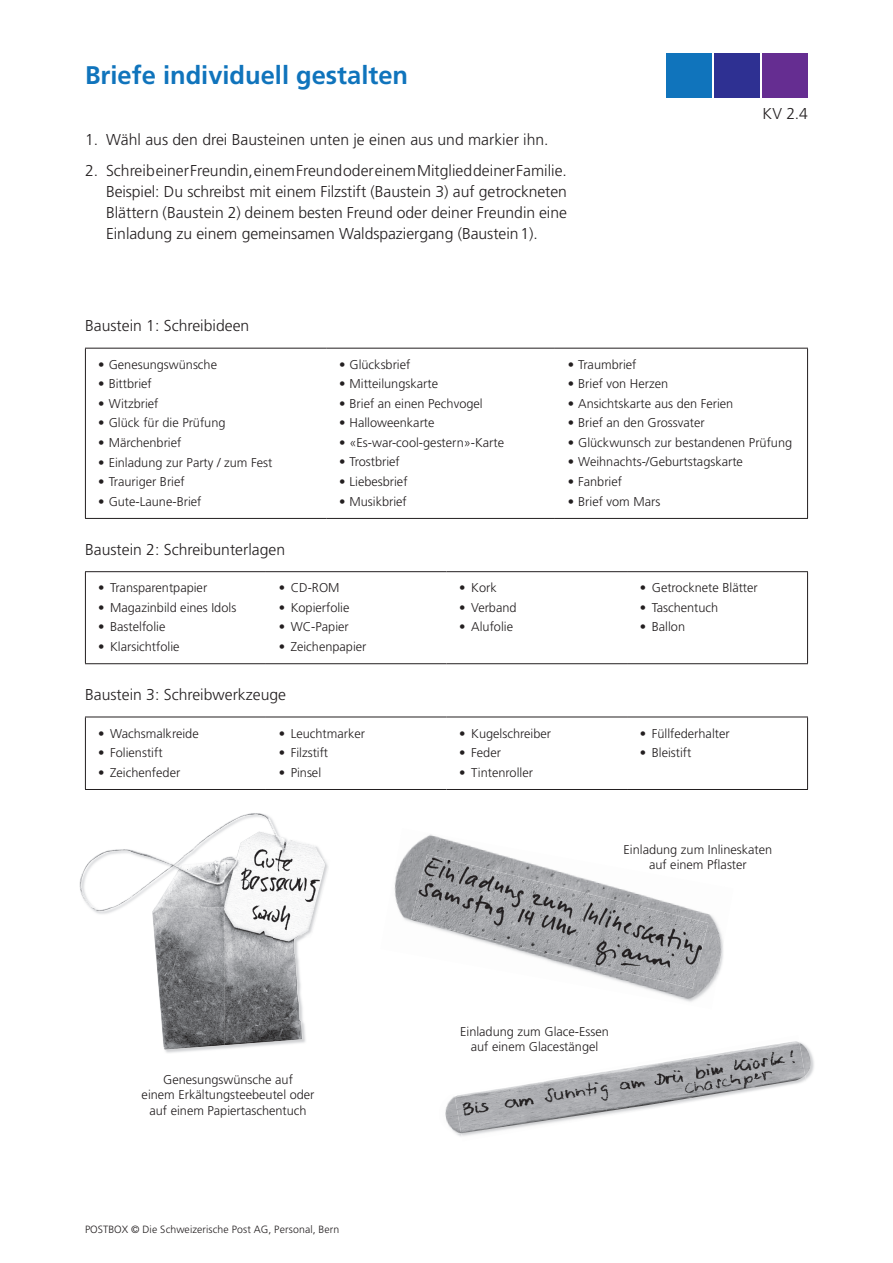
<style>
.page{position:relative;width:893px;height:1263px;background:#fff}
.page>*{position:absolute;margin:0;border:0;box-sizing:border-box;transform-origin:0 0}
.t1{font:700 25.5px "Frutiger";color:#1074bc}
.t2{font:300 15.75px/21px "Frutiger";color:#231f20;text-align:justify}
.t3{font:300 12.75px/15.3px "Frutiger";color:#231f20;text-align:center}
.t4{font:300 10.5px "Frutiger LT Std";letter-spacing:.01em;color:#231f20}
</style>
<div class="page">
<div style="left:666px;top:54px;width:46px;height:44px;background:#1074bc"></div>
<div style="left:714px;top:54px;width:46px;height:44px;background:#2e3092"></div>
<div style="left:762px;top:54px;width:46px;height:44px;background:#652d91"></div>
<img style="left:79px;top:882px;width:227px;height:171px">
<img style="left:80px;top:825px;width:144px;height:82px">
<img style="left:224px;top:813px;width:62px;height:47px">
<img style="left:224px;top:860px;width:49px;height:185px">
<img style="left:91px;top:907px;width:134px;height:48px">
<img style="left:273px;top:935px;width:29px;height:106px">
<img style="left:156px;top:955px;width:69px;height:94px">
<img style="left:446px;top:1046px;width:368px;height:91px">
<img style="left:806px;top:1058px;width:5px;height:17px">
<img style="left:394px;top:834px;width:329px;height:168px">
<hr style="left:85px;top:348px;width:241px;height:1px;background:#231f20">
<hr style="left:85px;top:348px;width:1px;height:170px;background:#231f20">
<hr style="left:326px;top:348px;width:229px;height:1px;background:#231f20">
<hr style="left:555px;top:348px;width:253px;height:1px;background:#231f20">
<hr style="left:807px;top:348px;width:1px;height:170px;background:#231f20">
<hr style="left:85px;top:518px;width:241px;height:1px;background:#231f20">
<hr style="left:326px;top:518px;width:229px;height:1px;background:#231f20">
<hr style="left:555px;top:518px;width:253px;height:1px;background:#231f20">
<hr style="left:85px;top:571px;width:181px;height:1px;background:#231f20">
<hr style="left:85px;top:572px;width:1px;height:91px;background:#231f20">
<hr style="left:266px;top:571px;width:180px;height:1px;background:#231f20">
<hr style="left:446px;top:571px;width:181px;height:1px;background:#231f20">
<hr style="left:627px;top:571px;width:181px;height:1px;background:#231f20">
<hr style="left:807px;top:572px;width:1px;height:91px;background:#231f20">
<hr style="left:85px;top:663px;width:181px;height:1px;background:#231f20">
<hr style="left:266px;top:663px;width:180px;height:1px;background:#231f20">
<hr style="left:446px;top:663px;width:181px;height:1px;background:#231f20">
<hr style="left:627px;top:663px;width:181px;height:1px;background:#231f20">
<hr style="left:85px;top:717px;width:181px;height:1px;background:#231f20">
<hr style="left:85px;top:717px;width:1px;height:72px;background:#231f20">
<hr style="left:266px;top:717px;width:180px;height:1px;background:#231f20">
<hr style="left:446px;top:717px;width:181px;height:1px;background:#231f20">
<hr style="left:627px;top:717px;width:181px;height:1px;background:#231f20">
<hr style="left:807px;top:717px;width:1px;height:72px;background:#231f20">
<hr style="left:85px;top:789px;width:181px;height:1px;background:#231f20">
<hr style="left:266px;top:789px;width:180px;height:1px;background:#231f20">
<hr style="left:446px;top:789px;width:181px;height:1px;background:#231f20">
<hr style="left:627px;top:789px;width:181px;height:1px;background:#231f20">
<img style="left:300px;top:860px;width:28px;height:78px">
<img style="left:228px;top:839px;width:97px;height:96px">
<img style="left:411px;top:854px;width:297px;height:135px">
<img style="left:461px;top:1045px;width:345px;height:92px">
<img style="left:454px;top:1046px;width:301px;height:87px">
<img style="left:755px;top:1041px;width:50px;height:46px">
<p class="t1" style="left:85px;top:60px;width:325px">Briefe individuell gestalten</p>
<p class="t2" style="left:85px;top:129px;width:465px">1. Wähl aus den drei Bausteinen unten je einen aus und markier ihn.</p>
<p class="t2" style="left:106px;top:160px;width:462px;text-indent:-21px">2. Schreib einer Freundin, einem Freund oder einem Mitglied deiner Familie.<br>Beispiel: Du schreibst mit einem Filzstift (Baustein 3) auf getrockneten Blättern (Baustein 2) deinem besten Freund oder deiner Freundin eine Einladung zu einem gemeinsamen Waldspaziergang (Baustein 1).</p>
<p class="t2" style="left:762px;top:103px;width:47px">KV 2.4</p>
<p class="t2" style="left:85px;top:315px;width:166px">Baustein 1: Schreibideen</p>
<p class="t3" style="left:98px;top:357px;width:120px">• Genesungswünsche</p>
<p class="t3" style="left:98px;top:376px;width:55px">• Bittbrief</p>
<p class="t3" style="left:98px;top:396px;width:62px">• Witzbrief</p>
<p class="t3" style="left:98px;top:415px;width:129px">• Glück für die Prüfung</p>
<p class="t3" style="left:98px;top:435px;width:85px">• Märchenbrief</p>
<p class="t3" style="left:98px;top:454px;width:176px">• Einladung zur Party / zum Fest</p>
<p class="t3" style="left:98px;top:474px;width:88px">• Trauriger Brief</p>
<p class="t3" style="left:98px;top:493px;width:105px">• Gute-Laune-Brief</p>
<p class="t3" style="left:339px;top:357px;width:73px">• Glücksbrief</p>
<p class="t3" style="left:339px;top:376px;width:101px">• Mitteilungskarte</p>
<p class="t3" style="left:339px;top:396px;width:145px">• Brief an einen Pechvogel</p>
<p class="t3" style="left:339px;top:415px;width:97px">• Halloweenkarte</p>
<p class="t3" style="left:339px;top:435px;width:167px">• «Es-war-cool-gestern»-Karte</p>
<p class="t3" style="left:339px;top:454px;width:62px">• Trostbrief</p>
<p class="t3" style="left:339px;top:474px;width:70px">• Liebesbrief</p>
<p class="t3" style="left:339px;top:493px;width:69px">• Musikbrief</p>
<p class="t2" style="left:85px;top:539px;width:202px">Baustein 2: Schreibunterlagen</p>
<p class="t3" style="left:98px;top:580px;width:111px">• Transparentpapier</p>
<p class="t3" style="left:98px;top:600px;width:140px">• Magazinbild eines Idols</p>
<p class="t3" style="left:98px;top:619px;width:69px">• Bastelfolie</p>
<p class="t3" style="left:98px;top:639px;width:83px">• Klarsichtfolie</p>
<p class="t3" style="left:279px;top:580px;width:62px">• CD-ROM</p>
<p class="t3" style="left:279px;top:600px;width:72px">• Kopierfolie</p>
<p class="t3" style="left:279px;top:619px;width:72px">• WC-Papier</p>
<p class="t3" style="left:279px;top:639px;width:89px">• Zeichenpapier</p>
<p class="t2" style="left:85px;top:684px;width:203px">Baustein 3: Schreibwerkzeuge</p>
<p class="t3" style="left:98px;top:725px;width:102px">• Wachsmalkreide</p>
<p class="t3" style="left:98px;top:745px;width:66px">• Folienstift</p>
<p class="t3" style="left:98px;top:765px;width:84px">• Zeichenfeder</p>
<p class="t3" style="left:279px;top:725px;width:88px">• Leuchtmarker</p>
<p class="t3" style="left:279px;top:745px;width:51px">• Filzstift</p>
<p class="t3" style="left:279px;top:765px;width:44px">• Pinsel</p>
<p class="t3" style="left:459px;top:580px;width:39px">• Kork</p>
<p class="t3" style="left:459px;top:600px;width:59px">• Verband</p>
<p class="t3" style="left:459px;top:619px;width:55px">• Alufolie</p>
<p class="t3" style="left:459px;top:725px;width:93px">• Kugelschreiber</p>
<p class="t3" style="left:459px;top:745px;width:43px">• Feder</p>
<p class="t3" style="left:459px;top:765px;width:75px">• Tintenroller</p>
<p class="t3" style="left:568px;top:357px;width:70px">• Traumbrief</p>
<p class="t3" style="left:568px;top:376px;width:102px">• Brief von Herzen</p>
<p class="t3" style="left:568px;top:396px;width:167px">• Ansichtskarte aus den Ferien</p>
<p class="t3" style="left:568px;top:415px;width:139px">• Brief an den Grossvater</p>
<p class="t3" style="left:568px;top:435px;width:226px">• Glückwunsch zur bestandenen Prüfung</p>
<p class="t3" style="left:568px;top:454px;width:177px">• Weihnachts-/Geburtstagskarte</p>
<p class="t3" style="left:568px;top:474px;width:56px">• Fanbrief</p>
<p class="t3" style="left:568px;top:493px;width:94px">• Brief vom Mars</p>
<p class="t3" style="left:640px;top:580px;width:120px">• Getrocknete Blätter</p>
<p class="t3" style="left:640px;top:600px;width:80px">• Taschentuch</p>
<p class="t3" style="left:640px;top:619px;width:47px">• Ballon</p>
<p class="t3" style="left:640px;top:725px;width:91px">• Füllfederhalter</p>
<p class="t3" style="left:640px;top:745px;width:53px">• Bleistift</p>
<p class="t3" style="left:623px;top:842px;width:150px">Einladung zum Inlineskaten auf einem Pflaster</p>
<p class="t3" style="left:142px;top:1072px;width:174px">Genesungswünsche auf<br>einem Erkältungs teebeutel oder auf einem Papier taschentuch</p>
<p class="t4" style="left:85px;top:1224px;width:256px">POSTBOX © Die Schweizerische Post AG, Personal, Bern</p>
<p class="t3" style="left:460px;top:1024px;width:150px">Einladung zum Glace-Essen auf einem Glacestängel</p>
</div>
